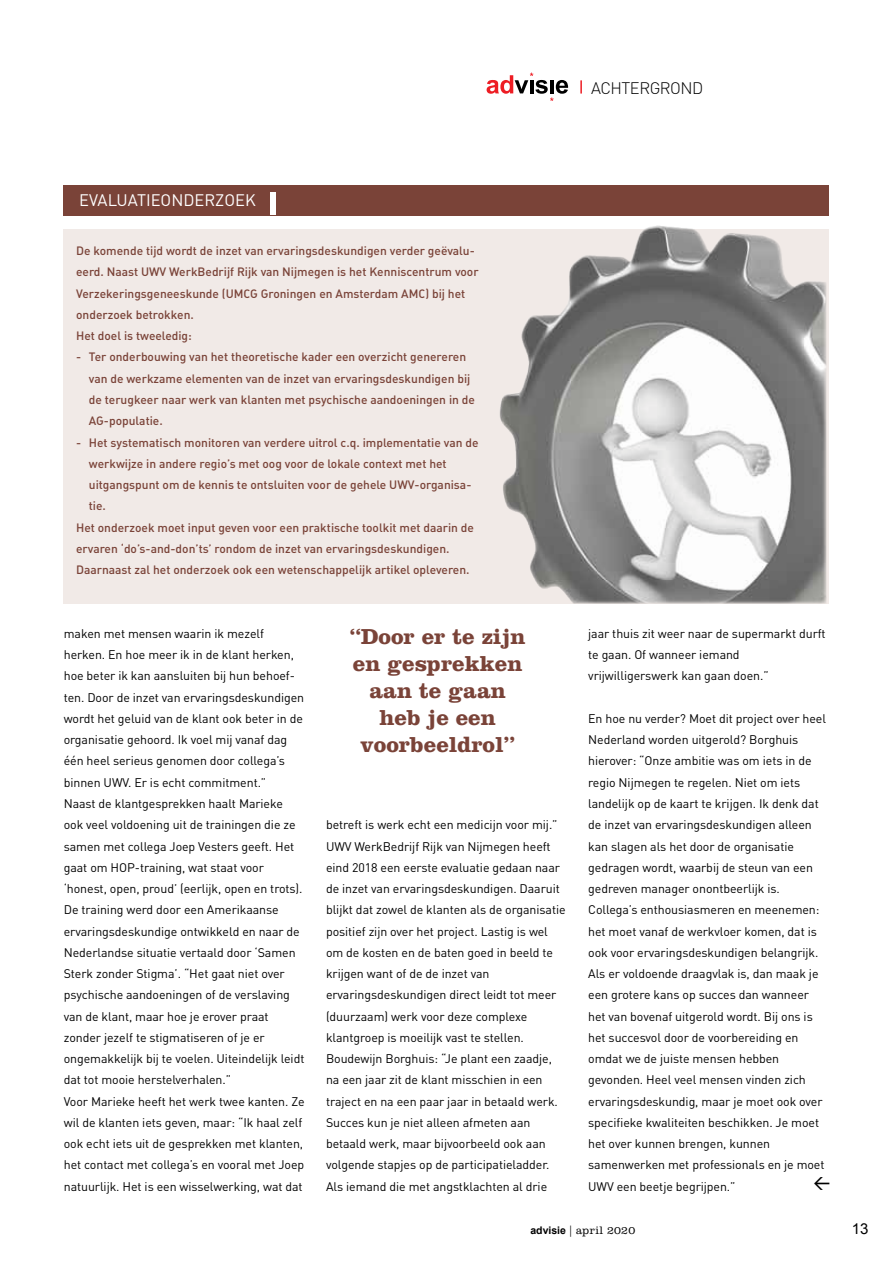
<style>
.page{position:relative;width:893px;height:1263px;background:#fff}
.page>*{position:absolute;margin:0;border:0;box-sizing:border-box;transform-origin:0 0}
.t1{font:700 22.5px/27px "Clarendon LT Std";color:#7a4338;text-align:center}
.t2{font:16.5px "DIN";color:#fff}
.t3{font:300 16.5px "DIN";color:#000}
.t4{font:15px "Arial";color:#000}
.t5{font:12.3px/21.3px "DIN";letter-spacing:-.005em;color:#000}
.t6{font:12px/21.3px "DIN Medium Alternate";color:#7a4338}
.t7{font:300 11.25px "Clarendon LT Std";letter-spacing:.02em;color:#000}
.s1{font-family:"Arial";font-weight:700;font-size:10.5px}
</style>
<div class="page">
<svg style="left:64px;top:229px;width:765px;height:375px;background:#ddd8d6"></svg>
<div style="left:64px;top:185px;width:765px;height:30px;background:#7a4338"></div>
<div style="left:271px;top:193px;width:5px;height:22px;background:#fff"></div>
<img style="left:499px;top:226px;width:157px;height:292px">
<svg style="left:487px;top:73px;width:81px;height:28px"></svg>
<svg style="left:580px;top:80px;width:2px;height:14px"></svg>
<h2 class="t3" style="left:591px;top:78px;width:114px">AC HTERGROND</h2>
<h2 class="t2" style="left:79px;top:190px;width:178px">Evaluatieonderzoek</h2>
<p class="t6" style="left:76px;top:240px;width:404px">De komende tijd wordt de inzet van ervaringsdeskundigen verder geëvalu&shy;eerd. Naast UWV WerkBedrijf Rijk van Nijmegen is het Kenniscentrum voor Verzekeringsgeneeskunde (UMCG Groningen en Amsterdam AMC) bij het onderzoek betrokken.<br>Het doel is tweeledig:</p>
<p class="t6" style="left:89px;top:346px;width:388px;text-indent:-13px">- Ter onderbouwing van het theoretische kader een overzicht genereren van de werkzame elementen van de inzet van ervaringsdeskundigen bij de terugkeer naar werk van klanten met psychische aandoeningen in de AG-populatie.</p>
<p class="t6" style="left:76px;top:431px;width:404px">- Het systematisch monitoren van verdere uitrol c.q. implementatie van de</p>
<p class="t6" style="left:89px;top:452px;width:359px">werkwijze in andere regio’s met oog voor de lokale context met het</p>
<p class="t6" style="left:89px;top:474px;width:384px">uitgangspunt om de kennis te ontsluiten voor de gehele UWV-organisa-</p>
<p class="t6" style="left:89px;top:495px;width:19px">tie.</p>
<p class="t6" style="left:76px;top:516px;width:399px">Het onderzoek moet input geven voor een praktische toolkit met daarin de</p>
<p class="t6" style="left:76px;top:537px;width:375px">ervaren ‘do’s-and-don’ts’ rondom de inzet van ervaringsdeskundigen.</p>
<p class="t6" style="left:76px;top:559px;width:395px">Daarnaast zal het onderzoek ook een wetenschappelijk artikel opleveren.</p>
<p class="t5" style="left:64px;top:622px;width:242px">maken met mensen waarin ik mezelf herken. En hoe meer ik in de klant herken, hoe beter ik kan aansluiten bij hun behoef&shy;ten. Door de inzet van ervaringsdeskundigen wordt het geluid van de klant ook beter in de organisatie gehoord. I k voel mij vanaf dag één heel serieus genomen door collega’s binnen UWV. Er is echt commitment.”<br>Naast de klantgesprekken haalt Marieke ook veel voldoening uit de trainingen die ze samen met collega Joep Vesters geeft. Het gaat om HOP-training, wat staat voor ‘honest, open, proud’ (eerlijk, open en trots).<br>De training werd door een Amerikaanse ervaringsdeskundige ontwikkeld en naar de Nederlandse situatie vertaald door ‘Samen Sterk zonder Stigma’. “Het gaat niet over psychische aandoeningen of de verslaving van de klant, maar hoe je erover praat zonder jezelf te stigmatiseren of je er ongemakkelijk bij te voelen. Uiteindelijk leidt dat tot mooie herstelverhalen.”<br>Voor Marieke heeft het werk twee kanten. Ze wil de klanten iets geven, maar: “I k haal zelf ook echt iets uit de gesprekken met klanten, het contact met collega’s en vooral met Joep natuurlijk. Het is een wisselwerking, wat dat</p>
<h1 class="t1" style="left:350px;top:623px;width:177px">“Door er te zijn en gesprekken aan te gaan heb je een voorbeeldrol”</h1>
<p class="t5" style="left:326px;top:814px;width:241px">betreft is werk echt een medicijn voor mij.” UWV WerkBedrijf Rijk van N ijmegen heeft eind 2018 een eerste evaluatie gedaan naar de inzet van ervaringsdeskundigen. Daaruit blijkt dat zowel de klanten als de organisatie positief zijn over het project. Lastig is wel om de kosten en de baten goed in beeld te krijgen want of de de inzet van ervaringsdeskundigen direct leidt tot meer (duurzaam) werk voor deze complexe klantgroep is moeilijk vast te stellen.<br>Boudewijn Borghuis: “Je plant een zaadje, na een jaar zit de klant misschien in een traject en na een paar jaar in betaald werk.<br>Succes kun je niet alleen afmeten aan betaald werk, maar bijvoorbeeld ook aan volgende stapjes op de participatieladder.<br>Als iemand die met angstklachten al drie</p>
<p class="t5" style="left:588px;top:623px;width:239px">jaar thuis zit weer naar de supermarkt durft te gaan. Of wanneer iemand vrijwilligerswerk kan gaan doen.”</p>
<p class="t5" style="left:588px;top:708px;width:239px">En hoe nu verder? M oet dit project over heel Nederland worden uitgerold? Borghuis hierover: “Onze ambitie was om iets in de regio N ijmegen te regelen. N iet om iets landelijk op de kaart te krijgen. I k denk dat de inzet van ervaringsdeskundigen alleen kan slagen als het door de organisatie gedragen wordt, waarbij de steun van een gedreven manager onontbeerlijk is.<br>Collega’s enthousiasmeren en meenemen: het moet vanaf de werkvloer komen, dat is ook voor ervaringsdeskundigen belangrijk.<br>Als er voldoende draagvlak is, dan maak je een grotere kans op succes dan wanneer het van bovenaf uitgerold wordt. B ij ons is het succesvol door de voorbereiding en omdat we de juiste mensen hebben gevonden. Heel veel mensen vinden zich ervaringsdeskundig, maar je moet ook over specifieke kwaliteiten beschikken. Je moet het over kunnen brengen, kunnen samenwerken met professionals en je moet UWV een beetje begrijpen.”</p>
<p class="t7" style="left:530px;top:1223px;width:106px"><span class="s1">advisie</span> | april 2020</p>
<p class="t4" style="left:852px;top:1219px;width:18px">13</p>
</div>
